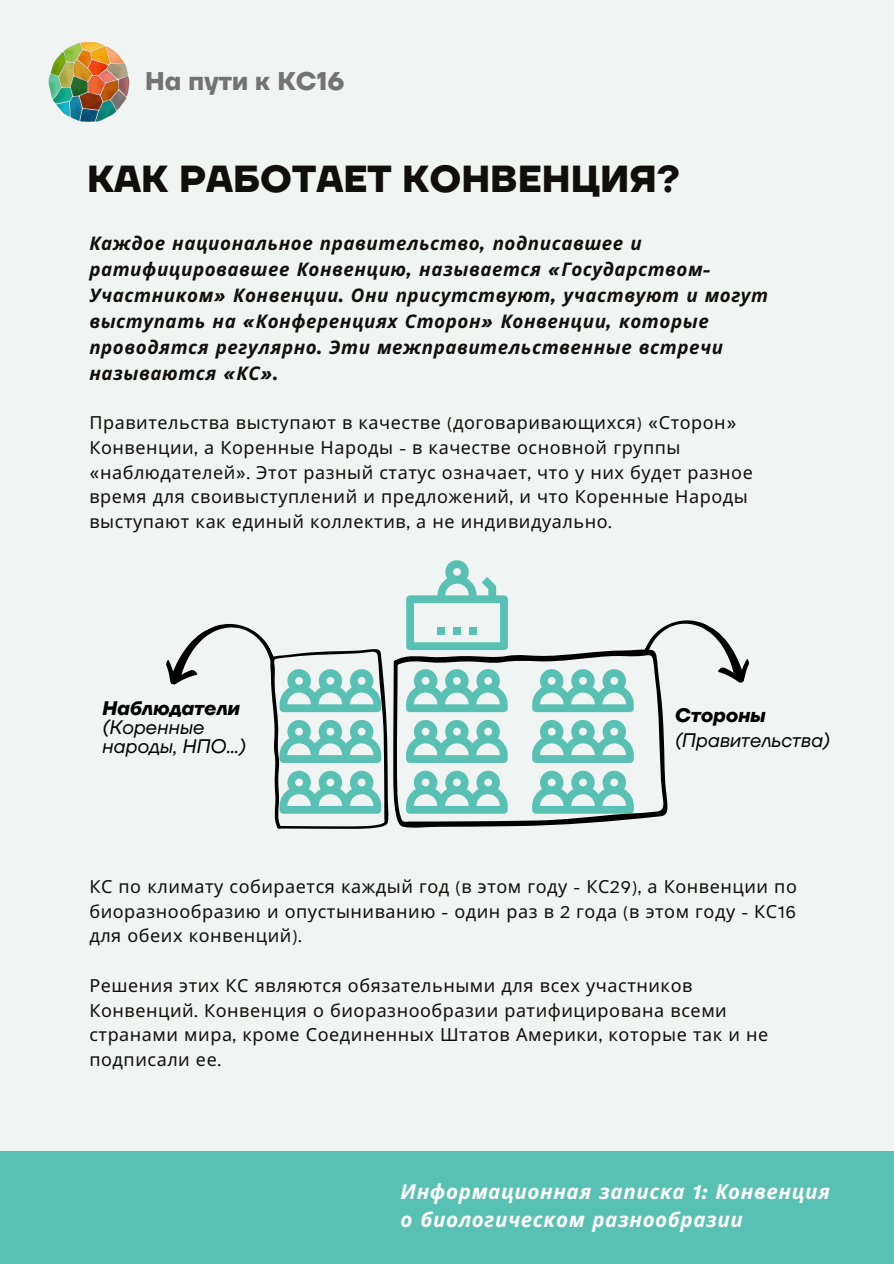
<style>
.page{position:relative;width:894px;height:1264px;background:#fff}
.page>*{position:absolute;margin:0;border:0;box-sizing:border-box;transform-origin:0 0}
.t1{font:700 37.5px "TT Firs Neue";color:#100f0d}
.t2{font:700 25.5px "TT Firs Neue";color:#737373}
.t3{font:italic 700 20.55px/28.2px "Noto Sans";letter-spacing:.03em;color:#fff}
.t4{font:italic 19.5px/19.2px "TT Firs Neue";color:#000}
.t5{font:italic 700 18.75px/25.8px "Noto Sans";letter-spacing:.03em;color:#100f0d}
.t6{font:18px/24.8px "Noto Sans";letter-spacing:.03em;color:#100f0d}
.s1{font-family:"Atkinson Hyperlegible"}
.s2{font-weight:700}
</style>
<div class="page">
<div style="left:0;top:0;width:893px;height:1263px;background:#f0f4f3"></div>
<img style="left:48px;top:42px;width:82px;height:80px">
<div style="left:0;top:1151px;width:893px;height:112px;background:#59c1b4"></div>
<svg style="left:406px;top:560px;width:101px;height:88px"></svg>
<div style="left:437px;top:626px;width:8px;height:8px;background:#59c1b4"></div>
<div style="left:453px;top:626px;width:8px;height:8px;background:#59c1b4"></div>
<div style="left:468px;top:626px;width:8px;height:8px;background:#59c1b4"></div>
<svg style="left:393px;top:648px;width:274px;height:180px"></svg>
<svg style="left:166px;top:623px;width:223px;height:206px"></svg>
<svg style="left:642px;top:620px;width:107px;height:82px"></svg>
<p class="t2" style="left:145px;top:66px;width:201px">На пути к КС16</p>
<p class="t1" style="left:87px;top:156px;width:594px">КАК РАБОТАЕТ КОНВЕНЦИЯ?</p>
<h2 class="t5" style="left:89px;top:230px;width:680px">Каждое национальное правительство<span class="s1">,</span> подписавшее и ратифицировавшее Конвенцию<span class="s1">,</span> называется <span class="s1">«</span>Государством<span class="s1">-</span>Участником<span class="s1">»</span> Конвенции<span class="s1">.</span> Они присутствуют<span class="s1">,</span> участвуют и могут выступать на <span class="s1">«</span>Конференциях Сторон<span class="s1">»</span> Конвенции<span class="s1">,</span> которые проводятся регулярно<span class="s1">.</span> Эти межправительственные встречи называются <span class="s1">«</span>КС<span class="s1">».</span></h2>
<h1 class="t6" style="left:89px;top:410px;width:664px">Правительства выступают в качестве <span class="s1">(</span>договаривающихся<span class="s1">) «</span>Сторон<span class="s1">» </span>Конвенции<span class="s1">,</span> а Коренные Народы <span class="s1">-</span> в качестве основной группы <span class="s1">«</span>наблюдателей<span class="s1">».</span> Этот разный статус означает<span class="s1">,</span> что у них будет разное время для своивыступлений и предложений<span class="s1">,</span> и что Коренные Народы</h1>
<h3 class="t6" style="left:89px;top:509px;width:524px">выступают как единый коллектив<span class="s1">,</span> а не индивидуально<span class="s1">.</span></h3>
<p class="t4" style="left:101px;top:699px;width:145px"><span class="s2">Наблюдатели </span>(Коренные народы, НПО...)</p>
<p class="t4" style="left:673px;top:703px;width:157px;line-height:24.8px"><span class="s2">Стороны </span>(Правительства)</p>
<p class="t6" style="left:89px;top:873px;width:708px;text-align:justify">КС по климату собирается каждый год <span class="s1">(</span>в этом году <span class="s1">-</span> КС<span class="s1">29),</span> а Конвенции по биоразнообразию и опустыниванию <span class="s1">-</span> один раз в <span class="s1">2</span> года <span class="s1">(</span>в этом году <span class="s1">-</span> КС<span class="s1">16 </span>для обеих конвенций<span class="s1">).</span></p>
<p class="t6" style="left:89px;top:972px;width:680px">Решения этих КС являются обязательными для всех участников Конвенций<span class="s1">.</span> Конвенция о биоразнообразии ратифицирована всеми странами мира<span class="s1">,</span> кроме Соединенных Штатов Америки<span class="s1">,</span> которые так и не подписали ее<span class="s1">.</span></p>
<p class="t3" style="left:400px;top:1176px;width:431px">Информационная записка <span class="s1">1:</span> Конвенция о биологическом разнообразии</p>
</div>
